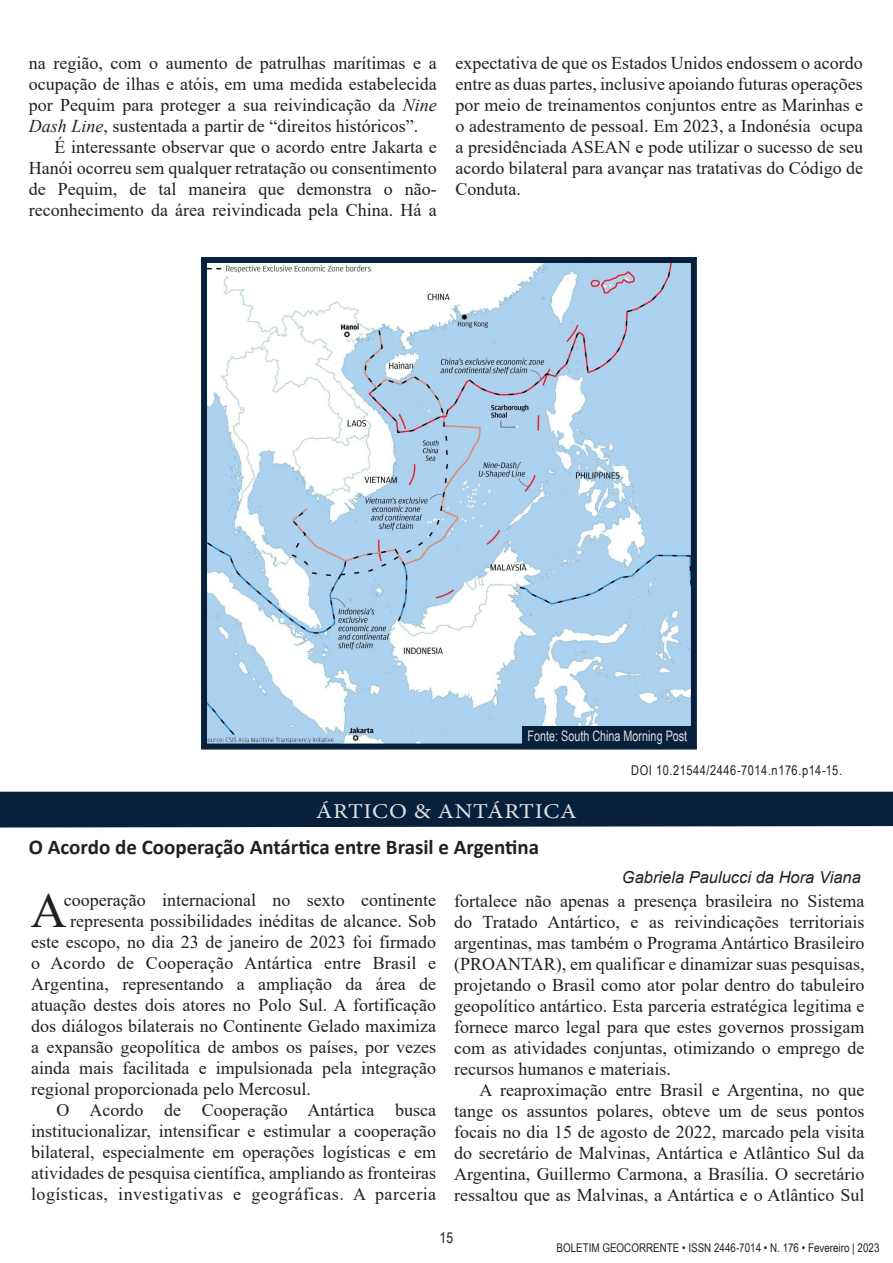
<style>
.page{position:relative;width:893px;height:1263px;background:#fff}
.page>*{position:absolute;margin:0;border:0;box-sizing:border-box;transform-origin:0 0}
.INÍCIO_DO_TEXTO{font:49.65px "Times New Roman";color:#231f20}
.Título_das_seções__R{font:21.15px "Minion Pro";letter-spacing:.03em;color:#e0e1e3;scale:1.14 1}
.TÍTULO{font:700 21px "Calibri";color:#231f20}
.FORMATAÇÃO_TEXTO{font:18px/21px "Times New Roman";color:#231f20;text-align:justify}
.INÍCIO_DO_TEXTO-2{font:18px "Times New Roman";color:#231f20}
.NOME_DO_PESQUISADOR{font:italic 16.5px "Arial";color:#231f20}
.t1{font:15px "Arial Narrow";color:#231f20}
.t2{font:14.55px "Arial Narrow";color:#e0e1e3;scale:.91 1}
.NOME_DO_PESQUISADOR-2{font:13.5px "Arial Narrow";letter-spacing:.04em;color:#231f20}
.t3{font:12px "Arial Narrow";color:#231f20}
.s1{font-style:italic}
</style>
<div class="page">
<div style="left:0;top:792px;width:893px;height:35px;background:#07213c"></div>
<img style="left:208px;top:264px;width:482px;height:478px">
<div style="left:201px;top:257px;width:496px;height:492px;border:6px solid #07213c"></div>
<div style="left:523px;top:727px;width:169px;height:18px;background:#07213c"></div>
<p class="FORMATAÇÃO_TEXTO" style="left:29px;top:52px;width:409px">na região, com o aumento de patrulhas marítimas e a ocupação de ilhas e atóis, em uma medida estabelecida por Pequim para proteger a sua reivindicação da <span class="s1">Nine Dash Line</span>, sustentada a partir de “direitos históricos”.</p>
<p class="FORMATAÇÃO_TEXTO" style="left:29px;top:136px;width:409px;text-indent:26px">É interessante observar que o acordo entre Jakarta e Hanói ocorreu sem qualquer retratação ou consentimento de Pequim, de tal maneira que demonstra o não&shy;reconhecimento da área reivindicada pela China. Há a</p>
<p class="FORMATAÇÃO_TEXTO" style="left:455px;top:52px;width:409px">expectativa de que os Estados Unidos endossem o acordo entre as duas partes, inclusive apoiando futuras operações por meio de treinamentos conjuntos entre as Marinhas e o adestramento de pessoal. Em 2023, a Indonésia ocupa a presidênciada ASEAN e pode utilizar o sucesso de seu acordo bilateral para avançar nas tratativas do Código de Conduta.</p>
<p class="t2" style="left:527px;top:725px;width:177px">Fonte: South China Morning Post</p>
<p class="NOME_DO_PESQUISADOR-2" style="left:631px;top:760px;width:212px">DOI 10.21544/2446-7014.n176.p14-15.</p>
<p class="Título_das_seções__R" style="left:316px;top:797px;width:230px">ÁRTICO &amp; ANTÁRTICA</p>
<p class="TÍTULO" style="left:29px;top:832px;width:512px">O Acordo de Cooperação Antártica entre Brasil e Argentina</p>
<p class="NOME_DO_PESQUISADOR" style="left:622px;top:866px;width:241px">Gabriela Paulucci da Hora Viana</p>
<p class="INÍCIO_DO_TEXTO" style="left:31px;top:876px;width:37px">A</p>
<p class="INÍCIO_DO_TEXTO-2" style="left:64px;top:888px;width:374px">cooperação internacional no sexto continente</p>
<p class="INÍCIO_DO_TEXTO-2" style="left:70px;top:909px;width:368px">representa possibilidades inéditas de alcance. Sob</p>
<p class="INÍCIO_DO_TEXTO-2" style="left:31px;top:930px;width:407px">este escopo, no dia 23 de janeiro de 2023 foi firmado</p>
<p class="INÍCIO_DO_TEXTO-2" style="left:31px;top:951px;width:407px">o Acordo de Cooperação Antártica entre Brasil e</p>
<p class="INÍCIO_DO_TEXTO-2" style="left:31px;top:972px;width:407px">Argentina, representando a ampliação da área de</p>
<p class="INÍCIO_DO_TEXTO-2" style="left:31px;top:993px;width:407px">atuação destes dois atores no Polo Sul. A fortificação</p>
<p class="INÍCIO_DO_TEXTO-2" style="left:31px;top:1014px;width:407px">dos diálogos bilaterais no Continente Gelado maximiza</p>
<p class="INÍCIO_DO_TEXTO-2" style="left:31px;top:1035px;width:407px">a expansão geopolítica de ambos os países, por vezes</p>
<p class="INÍCIO_DO_TEXTO-2" style="left:31px;top:1056px;width:407px">ainda mais facilitada e impulsionada pela integração</p>
<p class="INÍCIO_DO_TEXTO-2" style="left:31px;top:1077px;width:281px">regional proporcionada pelo Mercosul.</p>
<p class="FORMATAÇÃO_TEXTO" style="left:31px;top:1099px;width:407px;text-indent:26px">O Acordo de Cooperação Antártica busca institucionalizar, intensificar e estimular a cooperação bilateral, especialmente em operações logísticas e em atividades de pesquisa científica, ampliando as fronteiras logísticas, investigativas e geográficas. A parceria</p>
<p class="FORMATAÇÃO_TEXTO" style="left:454px;top:890px;width:412px">fortalece não apenas a presença brasileira no Sistema do Tratado Antártico, e as reivindicações territoriais argentinas, mas também o Programa Antártico Brasileiro (PROANTAR), em qualificar e dinamizar suas pesquisas, projetando o Brasil como ator polar dentro do tabuleiro geopolítico antártico. Esta parceria estratégica legitima e fornece marco legal para que estes governos prossigam com as atividades conjuntas, otimizando o emprego de recursos humanos e materiais.</p>
<p class="FORMATAÇÃO_TEXTO" style="left:454px;top:1079px;width:412px;text-indent:26px">A reaproximação entre Brasil e Argentina, no que tange os assuntos polares, obteve um de seus pontos focais no dia 15 de agosto de 2022, marcado pela visita do secretário de Malvinas, Antártica e Atlântico Sul da Argentina, Guillermo Carmona, a Brasília. O secretário ressaltou que as Malvinas, a Antártica e o Atlântico Sul</p>
<p class="t1" style="left:440px;top:1226px;width:15px">15</p>
<p class="t3" style="left:556px;top:1239px;width:324px">BOLETIM GEOCORRENTE • ISSN 2446-7014 • N. 176 • Fevereiro | 2023</p>
</div>
